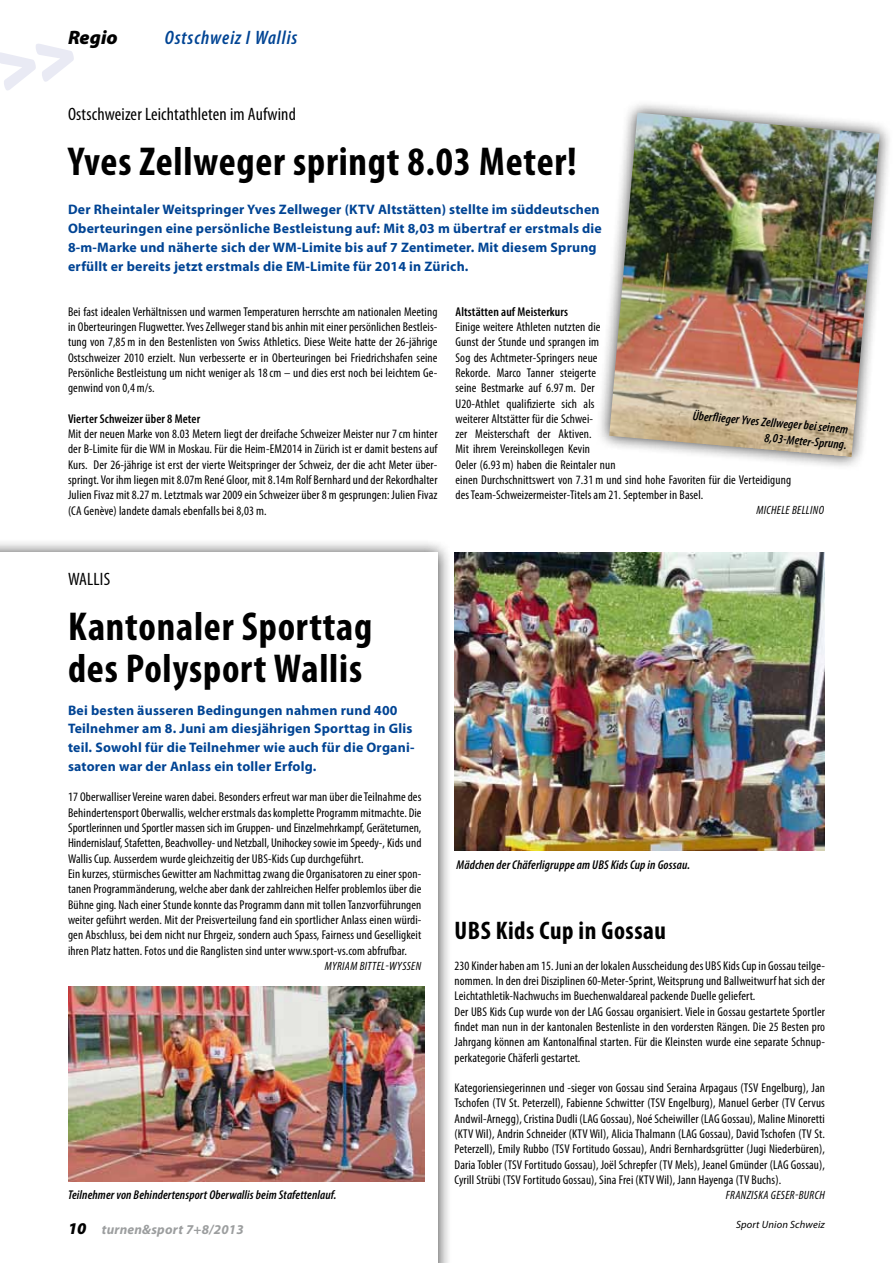
<style>
.page{position:relative;width:893px;height:1263px;background:#fff}
.page>*{position:absolute;margin:0;border:0;box-sizing:border-box;transform-origin:0 0}
.t1{font:700 condensed 40.5px/42px "Myriad Pro";letter-spacing:.02em;color:#000}
.t2{font:700 condensed 25.5px "Myriad Pro";letter-spacing:.02em;color:#000}
.t3{font:italic 600 condensed 19.5px "Myriad Pro";letter-spacing:.05em;color:#004494}
.t4{font:italic 900 19.5px "Myriad Pro";color:#000}
.t5{font:condensed 18px "Myriad Pro";letter-spacing:.01em;color:#000}
.t6{font:700 13.8px/18.8px "Myriad Pro";letter-spacing:.015em;color:#004494}
.t7{font:italic 700 13.5px "Myriad Pro";letter-spacing:.015em;color:#9c9e9f}
.t8{font:condensed 12.75px/15.3px "Myriad Pro";letter-spacing:.01em;color:#000;text-align:justify}
.t9{font:italic 600 condensed 12.75px/15.8px "Myriad Pro";letter-spacing:.01em;color:#000;text-align:right}
.t10{font:600 condensed 12.75px "Myriad Pro";letter-spacing:.01em;color:#000}
.t11{font:italic condensed 12px "Myriad Pro";letter-spacing:.03em;color:#000}
.t12{font:italic 10.5px "Myriad Pro";letter-spacing:.015em;color:#000}
.s1{font-weight:900;font-size:16.5px;color:#000}
</style>
<div class="page">
<div style="left:0;top:538px;width:452px;height:725px;background:#000;opacity:.75"></div>
<div style="left:0;top:553px;width:438px;height:710px;background:#fff"></div>
<img style="left:455px;top:553px;width:370px;height:297px">
<div style="left:596px;top:99px;width:297px;height:371px;background:#000;opacity:.75"></div>
<img style="left:609px;top:113px;width:271px;height:344px">
<img style="left:68px;top:986px;width:357px;height:195px">
<svg style="left:0;top:44px;width:74px;height:47px"></svg>
<h3 class="t4" style="left:68px;top:27px;width:51px">Regio</h3>
<h3 class="t3" style="left:165px;top:28px;width:134px">Ostschweiz I Wallis</h3>
<h3 class="t5" style="left:68px;top:103px;width:229px">Ostschweizer Leichtathleten im Aufwind</h3>
<h1 class="t1" style="left:68px;top:139px;width:510px">Yves Zellweger springt 8.03 Meter!</h1>
<p class="t6" style="left:68px;top:200px;width:535px">Der Rheintaler Weitspringer Yves Zellweger (KTV Altstätten) stellte im süddeutschen Oberteuringen eine persönliche Bestleistung auf: Mit 8,03 m übertraf er erstmals die 8-m-Marke und näherte sich der WM-Limite bis auf 7 Zentimeter. Mit diesem Sprung erfüllt er bereits jetzt erstmals die EM-Limite für 2014 in Zürich.</p>
<p class="t8" style="left:68px;top:304px;width:371px">Bei fast idealen Verhältnissen und warmen Temperaturen herrschte am nationalen Meeting in Oberteuringen Flugwetter. Yves Zellweger stand bis anhin mit einer persönlichen Bestleis&shy;tung von 7,85m in den Bestenlisten von Swiss Athletics. Diese Weite hatte der 26-jährige Ostschweizer 2010 erzielt. Nun verbesserte er in Oberteuringen bei Friedrichshafen seine Persönliche Bestleistung um nicht weniger als 18cm – und dies erst noch bei leichtem Ge&shy;genwind von 0,4m/s.</p>
<p class="t10" style="left:68px;top:412px;width:134px">Vierter Schweizer über 8 Meter</p>
<p class="t8" style="left:68px;top:426px;width:371px">Mit der neuen Marke von 8.03 Metern liegt der dreifache Schweizer Meister nur 7cm hinter der B-Limite für die WM in Moskau. Für die Heim-EM2014 in Zürich ist er damit bestens auf Kurs. Der 26-jährige ist erst der vierte Weitspringer der Schweiz, der die acht Meter über&shy;springt. Vor ihm liegen mit 8.07m René Gloor, mit 8.14m Rolf Bernhard und der Rekordhalter Julien Fivaz mit 8.27m. Letztmals war 2009 ein Schweizer über 8 m gesprungen: Julien Fivaz (CA Genève) landete damals ebenfalls bei 8,03m.</p>
<p class="t10" style="left:455px;top:305px;width:114px">Altstätten auf Meisterkurs</p>
<p class="t8" style="left:455px;top:319px;width:337px;text-align:left">Einige weitere Athleten nutzten die<br>Gunst der Stunde und sprangen im<br>Sog des Achtmeter-Springers neue<br>Rekorde. Marco Tanner steigerte<br>seine Bestmarke auf 6.97m. Der<br>U20-Athlet qualifizierte sich als<br>weiterer Altstätter für die Schwei-<br>zer Meisterschaft der Aktiven.<br>Mit ihrem Vereinskollegen Kevin<br>Oeler (6.93m) haben die Reintaler nun<br>einen Durchschnittswert von 7.31m und sind hohe Favoriten für die Verteidigung des Team-Schweizermeister-Titels am 21. September in Basel.</p>
<p class="t11" style="left:756px;top:504px;width:69px">MICHELE BELLINO</p>
<p class="t9" style="left:693px;top:408px;width:158px;rotate:5deg">Überfl ieger Yves Zellweger bei seinem<br>8,03-Meter-Sprung.</p>
<h3 class="t5" style="left:68px;top:569px;width:44px">WALLIS</h3>
<h1 class="t1" style="left:68px;top:605px;width:306px">Kantonaler Sporttag des Polysport Wallis</h1>
<p class="t6" style="left:68px;top:700px;width:348px">Bei besten äusseren Bedingungen nahmen rund 400<br>Teilnehmer am 8. Juni am diesjährigen Sporttag in Glis teil. Sowohl für die Teilnehmer wie auch für die Organi&shy;satoren war der Anlass ein toller Erfolg.</p>
<p class="t8" style="left:68px;top:789px;width:355px;text-align:left">17 Oberwalliser Vereine waren dabei. Besonders erfreut war man über die Teilnahme des Behindertensport Oberwallis, welcher erstmals das komplette Programm mitmachte. Die Sportlerinnen und Sportler massen sich im Gruppen- und Einzelmehrkampf, Geräteturnen, Hindernislauf, Stafetten, Beachvolley- und Netzball, Unihockey sowie im Speedy-, Kids und Wallis Cup. Ausserdem wurde gleichzeitig der UBS-Kids Cup durchgeführt.<br>Ein kurzes, stürmisches Gewitter am Nachmittag zwang die Organisatoren zu einer spon&shy;tanen Programmänderung, welche aber dank der zahlreichen Helfer problemlos über die Bühne ging. Nach einer Stunde konnte das Programm dann mit tollen Tanzvorführungen weiter geführt werden. Mit der Preisverteilung fand ein sportlicher Anlass einen würdi&shy;gen Abschluss, bei dem nicht nur Ehrgeiz, sondern auch Spass, Fairness und Geselligkeit ihren Platz hatten. Fotos und die Ranglisten sind unter www.sport-vs.com abfrufbar.</p>
<p class="t11" style="left:325px;top:959px;width:98px">MYRIAM BITTEL-WYSSEN</p>
<p class="t9" style="left:68px;top:1187px;width:270px">Teilnehmer von Behindertensport Oberwallis beim Stafettenlauf.</p>
<p class="t9" style="left:456px;top:857px;width:235px">Mädchen der Chäferligruppe am UBS Kids Cup in Gossau.</p>
<h2 class="t2" style="left:455px;top:915px;width:213px">UBS Kids Cup in Gossau</h2>
<p class="t8" style="left:455px;top:958px;width:372px;text-align:left">230 Kinder haben am 15. Juni an der lokalen Ausscheidung des UBS Kids Cup in Gossau teilge&shy;nommen. In den drei Disziplinen 60-Meter-Sprint, Weitsprung und Ballweitwurf hat sich der Leichtathletik-Nachwuchs im Buechenwaldareal packende Duelle geliefert.<br>Der UBS Kids Cup wurde von der LAG Gossau organisiert. Viele in Gossau gestartete Sportler findet man nun in der kantonalen Bestenliste in den vordersten Rängen. Die 25 Besten pro Jahrgang können am Kantonalfinal starten. Für die Kleinsten wurde eine separate Schnup&shy;perkategorie Chäferli gestartet.</p>
<p class="t8" style="left:455px;top:1080px;width:372px">Kategoriensiegerinnen und -sieger von Gossau sind Seraina Arpagaus (TSV Engelburg), Jan Tschofen (TV St. Peterzell), Fabienne Schwitter (TSV Engelburg), Manuel Gerber (TV Cervus Andwil-Arnegg), Cristina Dudli (LAG Gossau), Noé Scheiwiller (LAG Gossau), Maline Minoretti (KTV Wil), Andrin Schneider (KTV Wil), Alicia Thalmann (LAG Gossau), David Tschofen (TV St.<br>Peterzell), Emily Rubbo (TSV Fortitudo Gossau), Andri Bernhardsgrütter (Jugi Niederbüren), Daria Tobler (TSV Fortitudo Gossau), Joël Schrepfer (TV Mels), Jeanel Gmünder (LAG Gossau), Cyrill Strübi (TSV Fortitudo Gossau), Sina Frei (KTV Wil), Jann Hayenga (TV Buchs).</p>
<p class="t11" style="left:726px;top:1188px;width:101px">FRANZISKA GESER-BURCH</p>
<p class="t7" style="left:68px;top:1222px;width:177px"><span class="s1">10</span> turnen&amp;sport 7+8/2013</p>
<p class="t12" style="left:736px;top:1218px;width:90px">Sport Union Schweiz</p>
</div>
